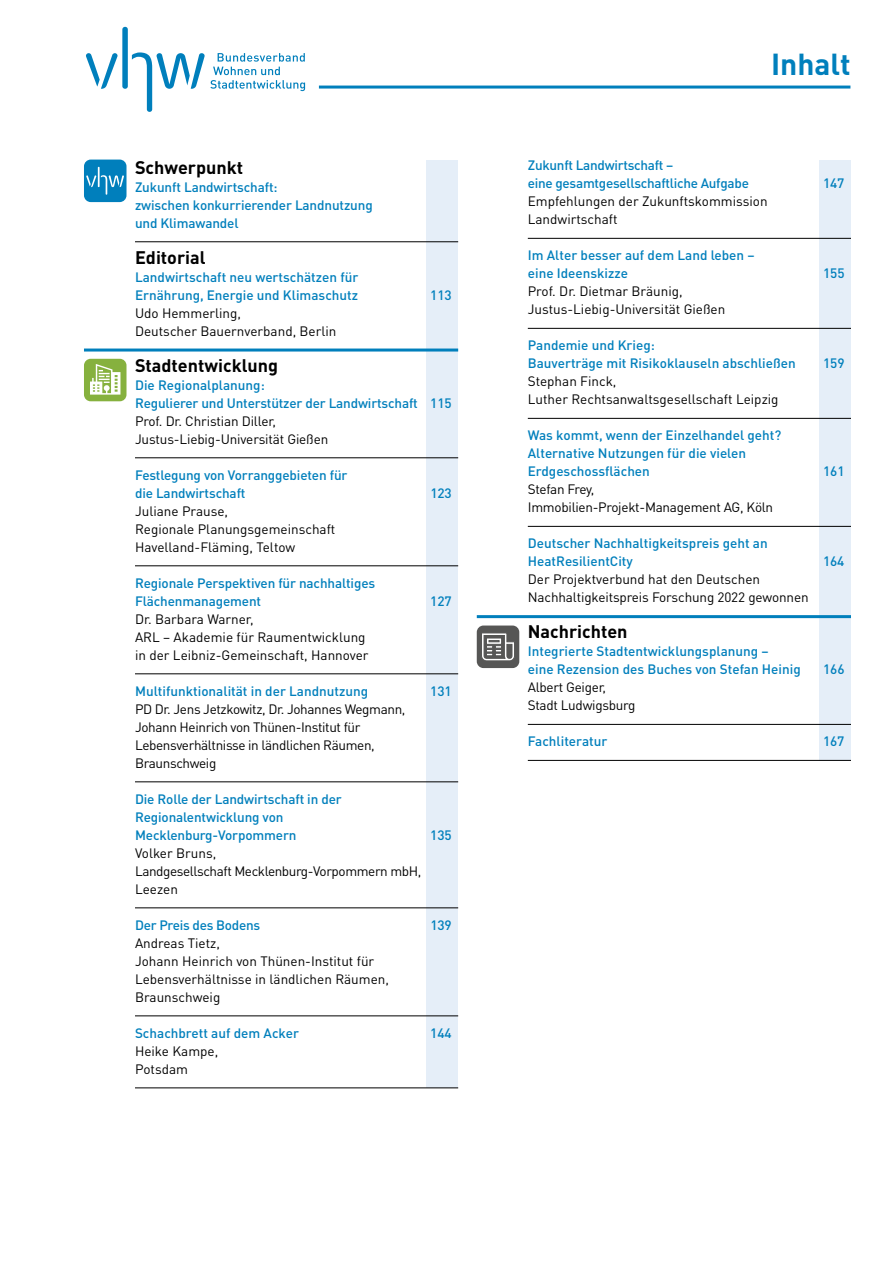
<style>
.page{position:relative;width:893px;height:1263px;background:#fff}
.page>*{position:absolute;margin:0;border:0;box-sizing:border-box;transform-origin:0 0}
.t1{font:700 30px "DIN Pro";color:#007fbc}
.t2{font:700 18px "DIN Pro";color:#000}
.t3{font:500 13.5px/18px "DIN Pro";color:#007fbc}
.t4{font:13.5px/18px "DIN Pro";color:#000}
.t5{font:13.5px/18px "DIN Pro";letter-spacing:-.025em;color:#000}
.t6{font:13.5px/18px "DIN Pro";letter-spacing:-.02em;color:#000}
.t7{font:500 13.5px/18px "DIN Pro";letter-spacing:-.02em;color:#007fbc}
.t8{font:13.5px/18px "DIN Pro";letter-spacing:-.03em;color:#000}
</style>
<div class="page">
<svg style="left:86px;top:27px;width:219px;height:85px"></svg>
<hr style="left:319px;top:86px;width:531px;height:3px;background:#007fbc">
<div style="left:819px;top:160px;width:32px;height:600px;background:#e5eef8"></div>
<div style="left:426px;top:160px;width:32px;height:928px;background:#e5eef8"></div>
<hr style="left:528px;top:238px;width:323px;height:1px;background:#000">
<hr style="left:528px;top:328px;width:323px;height:1px;background:#000">
<hr style="left:528px;top:418px;width:323px;height:1px;background:#000">
<hr style="left:528px;top:526px;width:323px;height:1px;background:#000">
<hr style="left:477px;top:615px;width:374px;height:3px;background:#007fbc">
<hr style="left:528px;top:724px;width:323px;height:1px;background:#000">
<hr style="left:528px;top:760px;width:323px;height:1px;background:#000">
<hr style="left:135px;top:241px;width:323px;height:1px;background:#000">
<hr style="left:84px;top:348px;width:374px;height:3px;background:#007fbc">
<hr style="left:135px;top:457px;width:323px;height:1px;background:#000">
<hr style="left:135px;top:565px;width:323px;height:1px;background:#000">
<hr style="left:135px;top:673px;width:323px;height:1px;background:#000">
<hr style="left:135px;top:781px;width:323px;height:1px;background:#000">
<hr style="left:135px;top:907px;width:323px;height:1px;background:#000">
<hr style="left:135px;top:1015px;width:323px;height:1px;background:#000">
<hr style="left:135px;top:1087px;width:323px;height:1px;background:#000">
<div style="left:84px;top:160px;width:42px;height:42px;background:#007fbc;border-radius:7px"></div>
<svg style="left:86px;top:167px;width:38px;height:28px"></svg>
<div style="left:477px;top:625px;width:42px;height:43px;background:#565655;border-radius:7px"></div>
<svg style="left:482px;top:633px;width:32px;height:28px"></svg>
<div style="left:84px;top:359px;width:42px;height:42px;background:#86b13e;border-radius:7px"></div>
<svg style="left:90px;top:364px;width:30px;height:31px"></svg>
<h2 class="t2" style="left:135px;top:155px;width:110px">Schwerpunkt</h2>
<p class="t3" style="left:135px;top:177px;width:239px">Zukunft Landwirtschaft:<br>zwischen konkurrierender Landnutzung und Klimawandel</p>
<h2 class="t2" style="left:135px;top:245px;width:72px">Editorial</h2>
<p class="t3" style="left:135px;top:267px;width:225px">Landwirtschaft neu wertschätzen für<br>Ernährung, Energie und Klimaschutz</p>
<p class="t3" style="left:430px;top:285px;width:23px">113</p>
<p class="t4" style="left:135px;top:303px;width:203px">Udo Hemmerling,<br>Deutscher Bauernverband, Berlin</p>
<h2 class="t2" style="left:135px;top:353px;width:145px">Stadtentwicklung</h2>
<p class="t3" style="left:135px;top:375px;width:318px">Die Regionalplanung:<br>Regulierer und Unterstützer der Landwirtschaft 115</p>
<p class="t4" style="left:135px;top:411px;width:195px">Prof. Dr. Christian Diller,<br>Justus-Liebig-Universität Gießen</p>
<p class="t3" style="left:135px;top:465px;width:214px">Festlegung von Vorranggebieten für die Landwirtschaft</p>
<p class="t3" style="left:430px;top:483px;width:23px">123</p>
<p class="t4" style="left:135px;top:501px;width:202px">Juliane Prause,<br>Regionale Planungsgemeinschaft<br>Havelland-Fläming, Teltow</p>
<p class="t3" style="left:135px;top:573px;width:242px">Regionale Perspektiven für nachhaltiges<br>Flächenmanagement</p>
<p class="t3" style="left:430px;top:591px;width:23px">127</p>
<p class="t4" style="left:135px;top:609px;width:235px">Dr. Barbara Warner,<br>ARL – Akademie für Raumentwicklung in der Leibniz-Gemeinschaft, Hannover</p>
<p class="t3" style="left:135px;top:681px;width:235px">Multifunktionalität in der Landnutzung</p>
<p class="t3" style="left:430px;top:681px;width:23px">131</p>
<p class="t5" style="left:135px;top:699px;width:272px">PD Dr. Jens Jetzkowitz, Dr. Johannes Wegmann, Johann Heinrich von Thünen-Institut für Lebensverhältnisse in ländlichen Räumen, Braunschweig</p>
<p class="t3" style="left:135px;top:789px;width:208px">Die Rolle der Landwirtschaft in der<br>Regionalentwicklung von<br>Mecklenburg-Vorpommern</p>
<p class="t3" style="left:430px;top:825px;width:23px">135</p>
<p class="t8" style="left:135px;top:843px;width:288px">Volker Bruns,<br>Landgesellschaft Mecklenburg-Vorpommern mbH,<br>Leezen</p>
<p class="t7" style="left:135px;top:915px;width:127px">Der Preis des Bodens</p>
<p class="t3" style="left:430px;top:915px;width:23px">139</p>
<p class="t4" style="left:135px;top:933px;width:256px">Andreas Tietz,<br>Johann Heinrich von Thünen-Institut für<br>Lebensverhältnisse in ländlichen Räumen,<br>Braunschweig</p>
<p class="t3" style="left:135px;top:1023px;width:166px">Schachbrett auf dem Acker</p>
<p class="t3" style="left:430px;top:1023px;width:23px">144</p>
<p class="t4" style="left:135px;top:1041px;width:85px">Heike Kampe,<br>Potsdam</p>
<h1 class="t1" style="left:771px;top:43px;width:81px">Inhalt</h1>
<p class="t7" style="left:528px;top:156px;width:223px">Zukunft Landwirtschaft –<br>eine gesamtgesellschaftliche Aufgabe</p>
<p class="t3" style="left:823px;top:174px;width:23px">147</p>
<p class="t4" style="left:528px;top:192px;width:241px">Empfehlungen der Zukunftskommission<br>Landwirtschaft</p>
<p class="t3" style="left:528px;top:246px;width:228px">Im Alter besser auf dem Land leben – eine Ideenskizze</p>
<p class="t4" style="left:528px;top:282px;width:199px">Prof. Dr. Dietmar Bräunig,<br>Justus-Liebig-Universität Gießen</p>
<p class="t3" style="left:528px;top:336px;width:269px">Pandemie und Krieg:<br>Bauverträge mit Risikoklauseln abschließen</p>
<p class="t4" style="left:528px;top:372px;width:252px">Stephan Finck,<br>Luther Rechtsanwaltsgesellschaft Leipzig</p>
<p class="t3" style="left:528px;top:426px;width:255px">Was kommt, wenn der Einzelhandel geht?<br>Alternative Nutzungen für die vielen<br>Erdgeschossflächen</p>
<p class="t6" style="left:528px;top:480px;width:247px">Stefan Frey,<br>Immobilien-Projekt-Management AG, Köln</p>
<p class="t3" style="left:528px;top:534px;width:241px">Deutscher Nachhaltigkeitspreis geht an<br>HeatResilientCity</p>
<p class="t4" style="left:528px;top:570px;width:282px">Der Projektverbund hat den Deutschen<br>Nachhaltigkeitspreis Forschung 2022 gewonnen</p>
<h2 class="t2" style="left:528px;top:620px;width:101px">Nachrichten</h2>
<p class="t3" style="left:528px;top:642px;width:274px">Integrierte Stadtentwicklungsplanung –<br>eine Rezension des Buches von Stefan Heinig</p>
<p class="t3" style="left:823px;top:264px;width:23px">155</p>
<p class="t3" style="left:823px;top:354px;width:23px">159</p>
<p class="t3" style="left:823px;top:462px;width:23px">161</p>
<p class="t3" style="left:823px;top:552px;width:23px">164</p>
<p class="t3" style="left:823px;top:660px;width:23px">166</p>
<p class="t6" style="left:528px;top:678px;width:109px">Albert Geiger,<br>Stadt Ludwigsburg</p>
<p class="t3" style="left:528px;top:732px;width:81px">Fachliteratur</p>
<p class="t3" style="left:823px;top:732px;width:23px">167</p>
</div>
